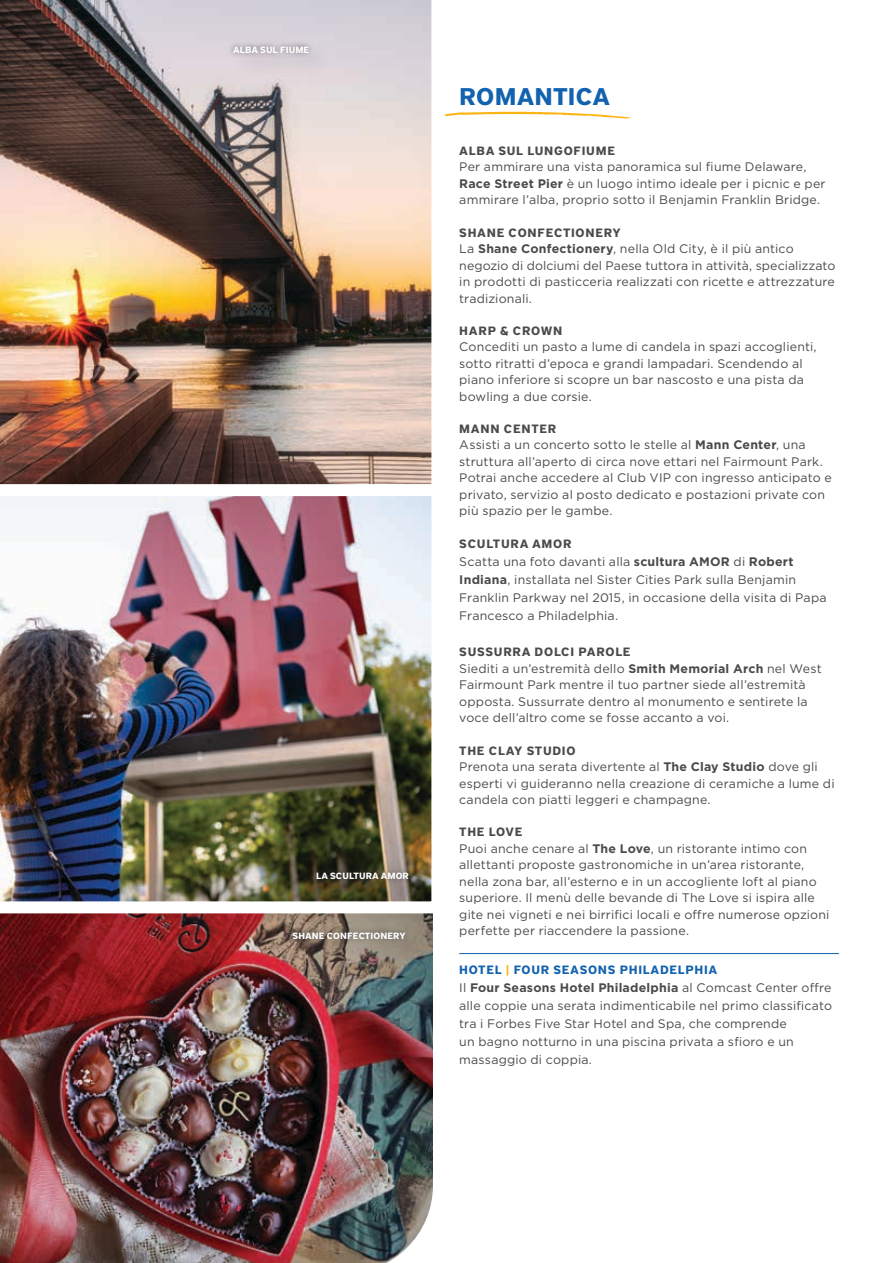
<style>
.page{position:relative;width:893px;height:1263px;background:#fff}
.page>*{position:absolute;margin:0;border:0;box-sizing:border-box;transform-origin:0 0}
.t1{font:700 24px "District Pro";letter-spacing:.005em;color:#1262af}
.t2{font:12.3px/16.5px "Gotham";letter-spacing:.015em;color:#4a4a4c}
.t3{font:700 12px "District Pro";letter-spacing:.06em;color:#4a4a4c}
.t4{font:700 12px "District Pro";letter-spacing:.06em;color:#1262af}
.t5{font:700 9px "District Pro";letter-spacing:.01em;color:#fff}
.s1{font-weight:700}
.s2{color:#fdb514}
</style>
<div class="page">
<img style="left:0;top:919px;width:433px;height:344px">
<img style="left:0;top:502px;width:433px;height:417px">
<img style="left:0;top:0;width:445px;height:502px">
<div style="left:230px;top:42px;width:103px;height:36px;background:#dcd4d9"></div>
<div style="left:228px;top:40px;width:86px;height:19px;background:#4a4a4c;opacity:.75"></div>
<div style="left:313px;top:868px;width:120px;height:37px;background:#231f20;opacity:.29"></div>
<div style="left:311px;top:867px;width:103px;height:18px;background:#4a4a4c;opacity:.75"></div>
<div style="left:289px;top:927px;width:140px;height:37px;background:#231f20;opacity:.29"></div>
<div style="left:287px;top:926px;width:124px;height:18px;background:#4a4a4c;opacity:.75"></div>
<hr style="left:459px;top:953px;width:380px;height:1px;background:#1262af">
<svg style="left:445px;top:112px;width:186px;height:7px"></svg>
<p class="t5" style="left:233px;top:43px;width:78px">ALBA SUL FIUME</p>
<p class="t5" style="left:316px;top:869px;width:94px">LA SCULTURA AMOR</p>
<p class="t5" style="left:293px;top:929px;width:115px">SHANE CONFECTIONERY</p>
<h1 class="t1" style="left:459px;top:79px;width:152px">ROMANTICA</h1>
<p class="t3" style="left:459px;top:142px;width:157px">ALBA SUL LUNGOFIUME</p>
<p class="t2" style="left:459px;top:159px;width:368px">Per ammirare una vista panoramica sul fiume Delaware,<br><span class="s1">Race Street Pier</span> è un luogo intimo ideale per i picnic e per ammirare l’alba, proprio sotto il Benjamin Franklin Bridge.</p>
<p class="t3" style="left:459px;top:224px;width:163px">SHANE CONFECTIONERY</p>
<p class="t2" style="left:459px;top:240px;width:378px">La <span class="s1">Shane Confectionery</span>, nella Old City, è il più antico negozio di dolciumi del Paese tuttora in attività, specializzato in prodotti di pasticceria realizzati con ricette e attrezzature tradizionali.</p>
<p class="t3" style="left:459px;top:322px;width:105px">HARP &amp; CROWN</p>
<p class="t2" style="left:459px;top:338px;width:359px">Concediti un pasto a lume di candela in spazi accoglienti, sotto ritratti d’epoca e grandi lampadari. Scendendo al piano inferiore si scopre un bar nascosto e una pista da bowling a due corsie.</p>
<p class="t3" style="left:459px;top:420px;width:99px">MANN CENTER</p>
<p class="t2" style="left:459px;top:437px;width:374px">Assisti a un concerto sotto le stelle al <span class="s1">Mann Center</span>, una struttura all’aperto di circa nove ettari nel Fairmount Park.<br>Potrai anche accedere al Club VIP con ingresso anticipato e privato, servizio al posto dedicato e postazioni private con più spazio per le gambe.</p>
<p class="t3" style="left:459px;top:535px;width:114px">SCULTURA AMOR</p>
<p class="t2" style="left:459px;top:552px;width:369px;line-height:18px">Scatta una foto davanti alla <span class="s1">scultura AMOR</span> di <span class="s1">Robert Indiana</span>, installata nel Sister Cities Park sulla Benjamin Franklin Parkway nel 2015, in occasione della visita di Papa Francesco a Philadelphia.</p>
<p class="t3" style="left:459px;top:643px;width:173px">SUSSURRA DOLCI PAROLE</p>
<p class="t2" style="left:459px;top:660px;width:364px">Siediti a un’estremità dello <span class="s1">Smith Memorial Arch</span> nel West Fairmount Park mentre il tuo partner siede all’estremità opposta. Sussurrate dentro al monumento e sentirete la voce dell’altro come se fosse accanto a voi.</p>
<p class="t3" style="left:459px;top:741px;width:118px">THE CLAY STUDIO</p>
<p class="t2" style="left:459px;top:758px;width:377px">Prenota una serata divertente al <span class="s1">The Clay Studio</span> dove gli esperti vi guideranno nella creazione di ceramiche a lume di candela con piatti leggeri e champagne.</p>
<p class="t3" style="left:459px;top:823px;width:65px">THE LOVE</p>
<p class="t2" style="left:459px;top:840px;width:372px">Puoi anche cenare al <span class="s1">The Love</span>, un ristorante intimo con allettanti proposte gastronomiche in un’area ristorante, nella zona bar, all’esterno e in un accogliente loft al piano superiore. Il menù delle bevande di The Love si ispira alle gite nei vigneti e nei birrifici locali e offre numerose opzioni perfette per riaccendere la passione.</p>
<p class="t4" style="left:459px;top:961px;width:260px">HOTEL <span class="s2">|</span> FOUR SEASONS PHILADELPHIA</p>
<p class="t2" style="left:459px;top:978px;width:374px;line-height:18px">Il <span class="s1">Four Seasons Hotel Philadelphia</span> al Comcast Center offre alle coppie una serata indimenticabile nel primo classificato tra i Forbes Five Star Hotel and Spa, che comprende<br>un bagno notturno in una piscina privata a sfioro e un massaggio di coppia.</p>
</div>
